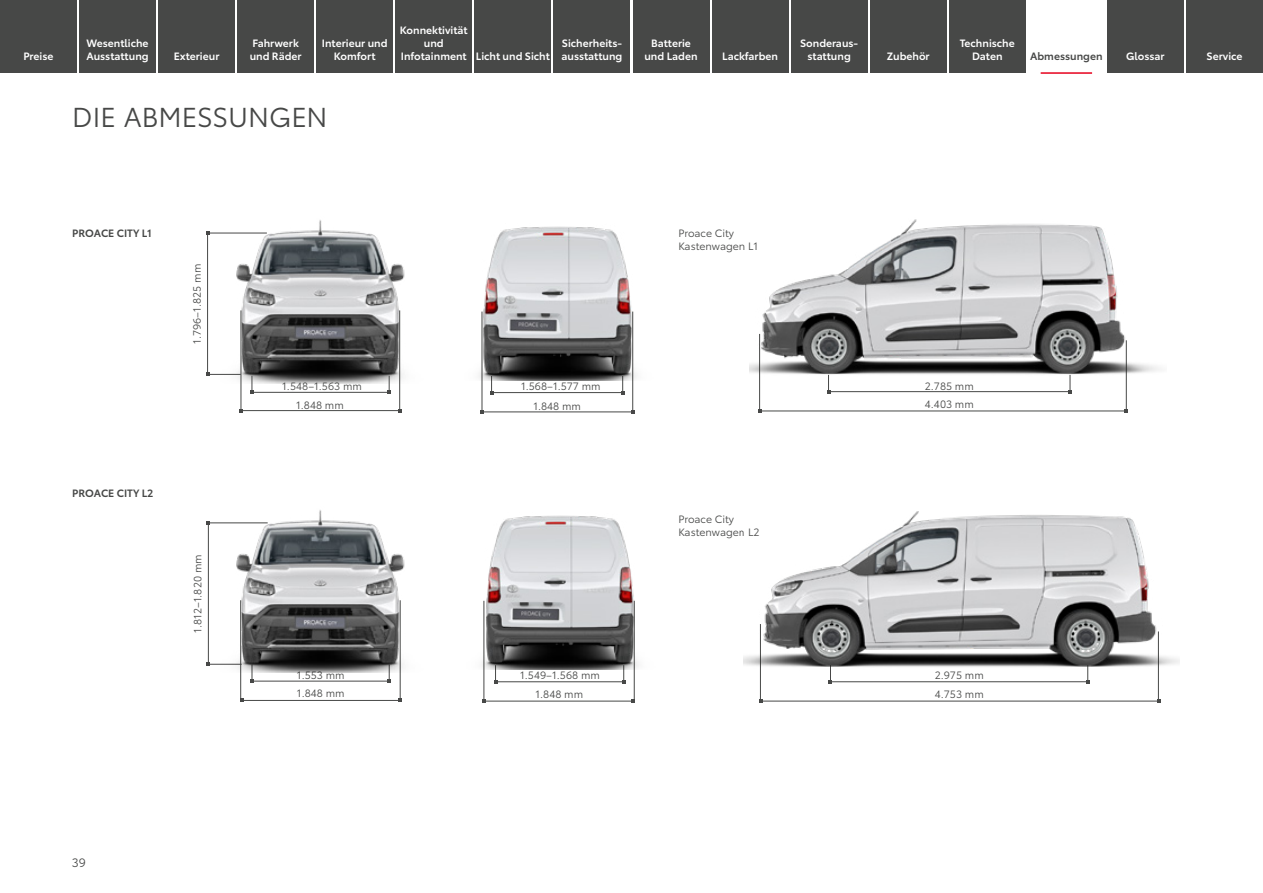
<style>
.page{position:relative;width:1263px;height:893px;background:#fff}
.page>*{position:absolute;margin:0;border:0;box-sizing:border-box;transform-origin:0 0}
._1_Headline{font:27px "Toyota Type";color:#474847}
.t1{font:12px "Toyota Type";color:#474847}
._1_Verlinkung{font:600 10.5px/12.6px "Toyota Type";color:#fff;text-align:center}
._1_Inhalt_mittig_PREIS{font:10.5px "Toyota Type";color:#474847}
._1_Inhalt_links{font:10.5px "Toyota Type";color:#474847}
._1_Inhalt_Versal_links_b{font:600 10.5px "Toyota Type";color:#474847}
._1_Verlinkung_aktuell{font:600 10.5px "Toyota Type";color:#474847}
</style>
<div class="page">
<hr style="left:495px;top:681px;width:129px;height:1px;background:#474847">
<svg style="left:494px;top:670px;width:3px;height:13px"></svg>
<svg style="left:622px;top:670px;width:3px;height:13px"></svg>
<hr style="left:483px;top:601px;width:1px;height:99px;background:#474847">
<hr style="left:634px;top:601px;width:1px;height:99px;background:#474847">
<hr style="left:484px;top:701px;width:149px;height:1px;background:#474847">
<hr style="left:492px;top:392px;width:131px;height:1px;background:#474847">
<svg style="left:490px;top:381px;width:3px;height:13px"></svg>
<svg style="left:621px;top:381px;width:3px;height:13px"></svg>
<hr style="left:482px;top:312px;width:1px;height:99px;background:#474847">
<hr style="left:632px;top:312px;width:1px;height:99px;background:#474847">
<hr style="left:482px;top:412px;width:151px;height:1px;background:#474847">
<img style="left:479px;top:226px;width:157px;height:155px">
<hr style="left:252px;top:681px;width:137px;height:1px;background:#474847">
<svg style="left:251px;top:673px;width:3px;height:10px"></svg>
<svg style="left:388px;top:673px;width:3px;height:10px"></svg>
<hr style="left:240px;top:600px;width:1px;height:100px;background:#474847">
<hr style="left:400px;top:600px;width:1px;height:100px;background:#474847">
<hr style="left:242px;top:700px;width:158px;height:1px;background:#474847">
<img style="left:206px;top:220px;width:199px;height:163px">
<hr style="left:207px;top:233px;width:1px;height:141px;background:#474847">
<hr style="left:209px;top:233px;width:58px;height:1px;background:#474847">
<hr style="left:207px;top:374px;width:34px;height:1px;background:#474847">
<hr style="left:241px;top:310px;width:1px;height:100px;background:#474847">
<hr style="left:399px;top:310px;width:1px;height:100px;background:#474847">
<hr style="left:241px;top:410px;width:159px;height:1px;background:#474847">
<hr style="left:252px;top:392px;width:137px;height:1px;background:#474847">
<svg style="left:251px;top:376px;width:3px;height:18px"></svg>
<svg style="left:388px;top:376px;width:3px;height:18px"></svg>
<hr style="left:761px;top:701px;width:397px;height:1px;background:#474847">
<hr style="left:760px;top:624px;width:1px;height:77px;background:#474847">
<hr style="left:1158px;top:631px;width:1px;height:70px;background:#474847">
<hr style="left:760px;top:411px;width:366px;height:1px;background:#474847">
<hr style="left:759px;top:334px;width:1px;height:77px;background:#474847">
<hr style="left:1126px;top:340px;width:1px;height:71px;background:#474847">
<hr style="left:828px;top:391px;width:242px;height:1px;background:#474847">
<img style="left:750px;top:219px;width:410px;height:171px">
<img style="left:743px;top:511px;width:436px;height:173px">
<img style="left:206px;top:510px;width:199px;height:163px">
<img style="left:482px;top:515px;width:157px;height:155px">
<div style="left:0;top:0;width:77px;height:72px;background:#474847"></div>
<div style="left:79px;top:0;width:77px;height:72px;background:#474847"></div>
<div style="left:158px;top:0;width:77px;height:72px;background:#474847"></div>
<div style="left:316px;top:0;width:77px;height:72px;background:#474847"></div>
<div style="left:395px;top:0;width:77px;height:72px;background:#474847"></div>
<div style="left:553px;top:0;width:77px;height:72px;background:#474847"></div>
<div style="left:712px;top:0;width:76px;height:72px;background:#474847"></div>
<div style="left:791px;top:0;width:77px;height:72px;background:#474847"></div>
<div style="left:870px;top:0;width:77px;height:72px;background:#474847"></div>
<div style="left:949px;top:0;width:77px;height:72px;background:#474847"></div>
<hr style="left:1041px;top:72px;width:51px;height:2px;background:#e7001d">
<div style="left:1107px;top:0;width:77px;height:72px;background:#474847"></div>
<div style="left:1186px;top:0;width:77px;height:72px;background:#474847"></div>
<div style="left:474px;top:0;width:77px;height:72px;background:#474847"></div>
<div style="left:237px;top:0;width:77px;height:72px;background:#474847"></div>
<div style="left:632px;top:0;width:77px;height:72px;background:#474847"></div>
<p class="_1_Verlinkung" style="left:23px;top:49px;width:32px">Preise</p>
<p class="_1_Verlinkung" style="left:86px;top:36px;width:64px;text-align:left">Wesentliche<br>Ausstattung</p>
<p class="_1_Verlinkung" style="left:174px;top:49px;width:47px">Exterieur</p>
<p class="_1_Verlinkung" style="left:400px;top:23px;width:69px">Konnektivität und<br>Infotainment</p>
<p class="_1_Verlinkung" style="left:250px;top:36px;width:53px;text-align:left">Fahrwerk und Räder</p>
<p class="_1_Verlinkung" style="left:644px;top:36px;width:55px">Batterie und Laden</p>
<p class="_1_Verlinkung" style="left:322px;top:36px;width:67px">Interieur und<br>Komfort</p>
<p class="_1_Verlinkung" style="left:561px;top:36px;width:63px;text-align:left">Sicherheits&shy;ausstattung</p>
<p class="_1_Verlinkung" style="left:800px;top:36px;width:59px">Sonderaus&shy;stattung</p>
<p class="_1_Verlinkung" style="left:960px;top:36px;width:56px">Technische</p>
<p class="_1_Verlinkung" style="left:722px;top:49px;width:57px">Lackfarben</p>
<p class="_1_Verlinkung" style="left:476px;top:49px;width:75px">Licht und Sicht</p>
<p class="_1_Verlinkung" style="left:972px;top:49px;width:32px">Daten</p>
<p class="_1_Verlinkung_aktuell" style="left:1030px;top:48px;width:74px">Abmessungen</p>
<p class="_1_Verlinkung" style="left:1126px;top:49px;width:40px">Glossar</p>
<p class="_1_Verlinkung" style="left:1206px;top:49px;width:37px">Service</p>
<p class="_1_Verlinkung" style="left:887px;top:49px;width:44px">Zubehör</p>
<p class="_1_Headline" style="left:72px;top:97px;width:257px">DIE ABMESSUNGEN</p>
<p class="_1_Inhalt_Versal_links_b" style="left:72px;top:225px;width:81px">PROACE CITY L1</p>
<p class="_1_Inhalt_links" style="left:678px;top:226px;width:57px">Proace City</p>
<p class="_1_Inhalt_links" style="left:678px;top:238px;width:81px">Kastenwagen L1</p>
<p class="_1_Inhalt_mittig_PREIS" style="left:189px;top:344px;width:81px;rotate:-90deg">1.796–1.825 mm</p>
<p class="_1_Inhalt_Versal_links_b" style="left:72px;top:485px;width:83px">PROACE CITY L2</p>
<p class="_1_Inhalt_mittig_PREIS" style="left:190px;top:633px;width:80px;rotate:-90deg">1.812–1.820 mm</p>
<p class="_1_Inhalt_mittig_PREIS" style="left:282px;top:379px;width:81px">1.548–1.563 mm</p>
<p class="_1_Inhalt_mittig_PREIS" style="left:521px;top:379px;width:81px">1.568–1.577 mm</p>
<p class="_1_Inhalt_mittig_PREIS" style="left:925px;top:378px;width:51px">2.785 mm</p>
<p class="_1_Inhalt_mittig_PREIS" style="left:296px;top:397px;width:49px">1.848 mm</p>
<p class="_1_Inhalt_mittig_PREIS" style="left:533px;top:398px;width:49px">1.848 mm</p>
<p class="_1_Inhalt_mittig_PREIS" style="left:925px;top:396px;width:51px">4.403 mm</p>
<p class="_1_Inhalt_links" style="left:678px;top:512px;width:57px">Proace City</p>
<p class="_1_Inhalt_links" style="left:678px;top:524px;width:83px">Kastenwagen L2</p>
<p class="_1_Inhalt_mittig_PREIS" style="left:297px;top:668px;width:49px">1.553 mm</p>
<p class="_1_Inhalt_mittig_PREIS" style="left:520px;top:668px;width:81px">1.549–1.568 mm</p>
<p class="_1_Inhalt_mittig_PREIS" style="left:935px;top:668px;width:51px">2.975 mm</p>
<p class="_1_Inhalt_mittig_PREIS" style="left:297px;top:686px;width:49px">1.848 mm</p>
<p class="_1_Inhalt_mittig_PREIS" style="left:535px;top:687px;width:49px">1.848 mm</p>
<p class="_1_Inhalt_mittig_PREIS" style="left:935px;top:687px;width:51px">4.753 mm</p>
<p class="t1" style="left:72px;top:854px;width:15px">39</p>
</div>
